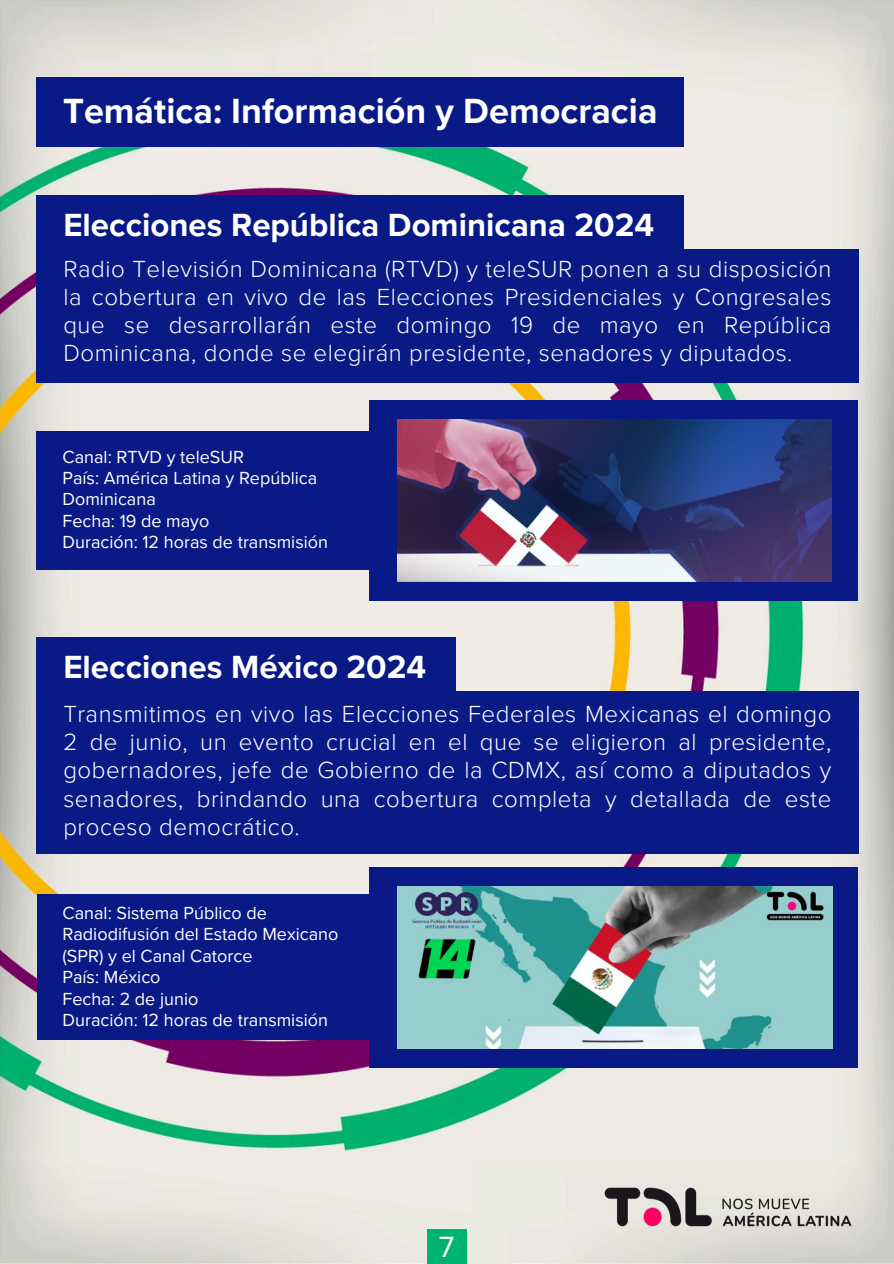
<style>
.page{position:relative;width:894px;height:1264px;background:#fff}
.page>*{position:absolute;margin:0;border:0;box-sizing:border-box;transform-origin:0 0}
.t1{font:700 36px "Proxima Nova";color:#fff}
.t2{font:700 33px "Proxima Nova";color:#fff}
.t3{font:30.15px "Proxima Nova";color:#fff}
.t4{font:300 24px/28.2px "Proxima Nova";letter-spacing:.025em;color:#fff;text-align:justify}
.t5{font:18px/21.3px "Proxima Nova";color:#fff}
</style>
<div class="page">
<img style="left:0;top:0;width:893px;height:1263px">
<div style="left:369px;top:400px;width:489px;height:200px;background:#091a87"></div>
<div style="left:369px;top:867px;width:489px;height:200px;background:#091a87"></div>
<div style="left:36px;top:431px;width:360px;height:138px;background:#091a87"></div>
<div style="left:37px;top:894px;width:359px;height:146px;background:#091a87"></div>
<div style="left:427px;top:1228px;width:39px;height:35px;background:#00b371"></div>
<img style="left:597px;top:1180px;width:261px;height:53px">
<div style="left:36px;top:77px;width:647px;height:69px;background:#091a87"></div>
<div style="left:36px;top:249px;width:822px;height:133px;background:#091a87"></div>
<div style="left:36px;top:690px;width:822px;height:163px;background:#091a87"></div>
<div style="left:36px;top:196px;width:647px;height:61px;background:#091a87"></div>
<div style="left:36px;top:637px;width:420px;height:61px;background:#091a87"></div>
<img style="left:397px;top:419px;width:434px;height:162px">
<img style="left:397px;top:886px;width:434px;height:162px">
<p class="t1" style="left:63px;top:89px;width:596px">Temática: Información y Democracia</p>
<p class="t2" style="left:63px;top:205px;width:592px">Elecciones República Dominicana 2024</p>
<h1 class="t4" style="left:63px;top:255px;width:769px">Radio Televisión Dominicana (RTVD) y teleSUR ponen a su disposición la cobertura en vivo de las Elecciones Presidenciales y Congresales que se desarrollarán este domingo 19 de mayo en República Dominicana, donde se elegirán presidente, senadores y diputados.</h1>
<h2 class="t5" style="left:62px;top:446px;width:183px">Canal: RTVD y teleSUR</h2>
<p class="t5" style="left:62px;top:468px;width:256px">País: América Latina y República<br>Dominicana</p>
<p class="t5" style="left:62px;top:510px;width:148px">Fecha: 19 de mayo</p>
<p class="t5" style="left:62px;top:532px;width:267px">Duración: 12 horas de transmisión</p>
<p class="t2" style="left:63px;top:647px;width:364px">Elecciones México 2024</p>
<h1 class="t4" style="left:63px;top:700px;width:769px">Transmitimos en vivo las Elecciones Federales Mexicanas el domingo 2 de junio, un evento crucial en el que se eligieron al presidente, gobernadores, jefe de Gobierno de la CDMX, así como a diputados y senadores, brindando una cobertura completa y detallada de este proceso democrático.</h1>
<p class="t5" style="left:62px;top:902px;width:277px">Canal: Sistema Público de<br>Radiodifusión del Estado Mexicano (SPR) y el Canal Catorce</p>
<p class="t5" style="left:62px;top:966px;width:99px">País: México</p>
<h1 class="t5" style="left:62px;top:988px;width:137px">Fecha: 2 de junio</h1>
<h2 class="t5" style="left:62px;top:1009px;width:267px">Duración: 12 horas de transmisión</h2>
<p class="t3" style="left:438px;top:1229px;width:17px">7</p>
</div>
